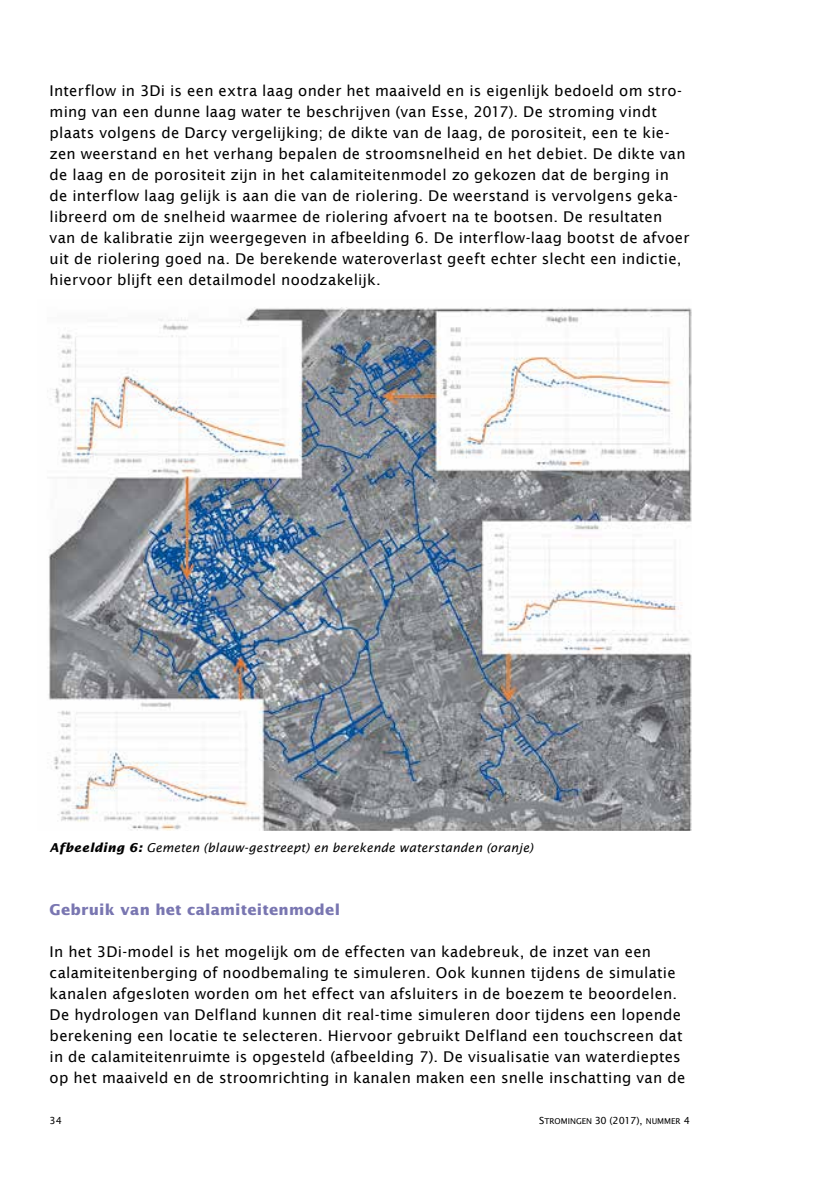
<style>
.page{position:relative;width:814px;height:1181px;background:#fff}
.page>*{position:absolute;margin:0;border:0;box-sizing:border-box;transform-origin:0 0}
.t1{font:14.88px/21px "Lucida Sans";letter-spacing:.015em;color:#000}
.t2{font:700 14.88px "Lucida Sans";letter-spacing:.015em;color:#7976b1}
.t3{font:italic 12.25px "Lucida Sans";letter-spacing:.015em;color:#000}
.t4{font:9.8px "Lucida Sans";color:#000}
.t5{font:8.05px "Lucida Sans";color:#000}
.s1{font-weight:700}
.s2{font-size:9.8px}
</style>
<div class="page">
<img style="left:48px;top:307px;width:643px;height:523px">
<p class="t1" style="left:50px;top:80px;width:641px">Interflow in 3Di is een extra laag onder het maaiveld en is eigenlijk bedoeld om stro&shy;ming van een dunne laag water te beschrijven (van Esse, 2017). De stroming vindt plaats volgens de Darcy vergelijking; de dikte van de laag, de porositeit, een te kie&shy;zen weerstand en het verhang bepalen de stroomsnelheid en het debiet. De dikte van de laag en de porositeit zijn in het calamiteitenmodel zo gekozen dat de berging in de interflow laag gelijk is aan die van de riolering. De weerstand is vervolgens geka&shy;libreerd om de snelheid waarmee de riolering afvoert na te bootsen. De resultaten van de kalibratie zijn weergegeven in afbeelding 6. De interflow-laag bootst de afvoer uit de riolering goed na. De berekende wateroverlast geeft echter slecht een indictie, hiervoor blijft een detailmodel noodzakelijk.</p>
<p class="t3" style="left:50px;top:840px;width:485px"><span class="s1">Afbeelding 6:</span> Gemeten (blauw-gestreept) en berekende waterstanden (oranje)</p>
<p class="t2" style="left:50px;top:901px;width:292px">Gebruik van het calamiteitenmodel</p>
<p class="t1" style="left:50px;top:941px;width:637px">In het 3Di-model is het mogelijk om de effecten van kadebreuk, de inzet van een calamiteitenberging of noodbemaling te simuleren. Ook kunnen tijdens de simulatie kanalen afgesloten worden om het effect van afsluiters in de boezem te beoordelen.<br>De hydrologen van Delfland kunnen dit real-time simuleren door tijdens een lopende berekening een locatie te selecteren. Hiervoor gebruikt Delfland een touchscreen dat in de calamiteitenruimte is opgesteld (afbeelding 7). De visualisatie van waterdieptes op het maaiveld en de stroomrichting in kanalen maken een snelle inschatting van de</p>
<p class="t4" style="left:50px;top:1115px;width:14px">34</p>
<p class="t5" style="left:539px;top:1116px;width:152px"><span class="s2">S</span>TROMINGEN <span class="s2">30 (2017),</span> NUMMER <span class="s2">4</span></p>
</div>
